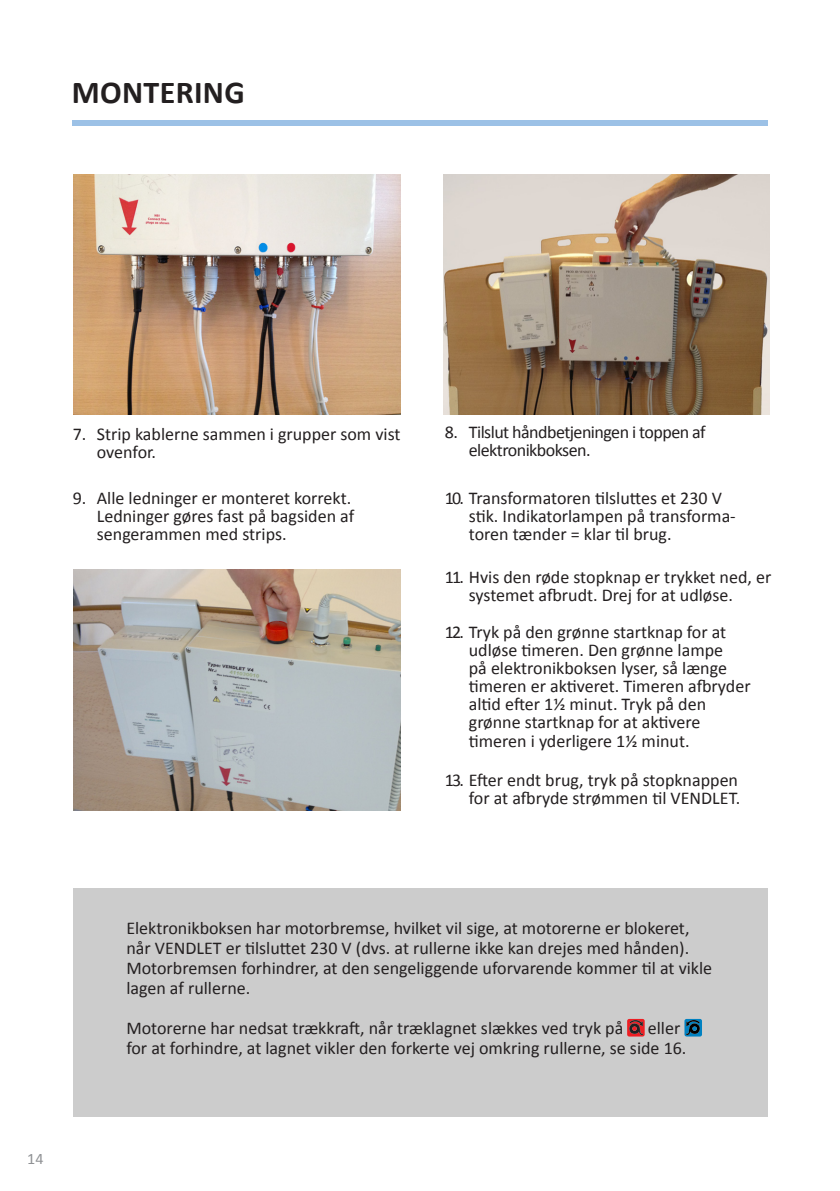
<style>
.page{position:relative;width:840px;height:1191px;background:#fff}
.page>*{position:absolute;margin:0;border:0;box-sizing:border-box;transform-origin:0 0}
.t1{font:700 32px "Calibri";letter-spacing:.01em;color:#231f20}
.t2{font:18px/20px "Calibri";color:#231f20}
.t3{font:18px "Calibri";letter-spacing:-.03em;color:#231f20}
.t4{font:16px "Calibri";color:#8f9194}
</style>
<div class="page">
<div style="left:73px;top:888px;width:694px;height:229px;background:#ccc"></div>
<div style="left:72px;top:121px;width:695px;height:5px;background:#9cc1e6"></div>
<img style="left:73px;top:174px;width:327px;height:240px">
<img style="left:443px;top:174px;width:326px;height:241px">
<img style="left:73px;top:569px;width:327px;height:241px">
<svg style="left:627px;top:1019px;width:17px;height:17px"></svg>
<svg style="left:684px;top:1019px;width:17px;height:17px"></svg>
<p class="t1" style="left:72px;top:72px;width:174px">MONTERING</p>
<p class="t2" style="left:73px;top:424px;width:329px">7. Strip kablerne sammen i grupper som vist</p>
<p class="t2" style="left:97px;top:442px;width:61px">ovenfor.</p>
<p class="t2" style="left:73px;top:488px;width:280px">9. Alle ledninger er monteret korrekt.</p>
<p class="t2" style="left:97px;top:506px;width:259px">Ledninger gøres fast på bagsiden af</p>
<p class="t2" style="left:97px;top:524px;width:191px">sengerammen med strips.</p>
<p class="t3" style="left:444px;top:421px;width:262px">8. Tilslut håndbetjeningen i toppen af</p>
<p class="t3" style="left:468px;top:439px;width:123px">elektronikboksen.</p>
<p class="t2" style="left:444px;top:488px;width:278px">10. Transformatoren tilsluttes et 230 V</p>
<p class="t2" style="left:468px;top:507px;width:268px;line-height:18px">stik. Indikatorlampen på transforma&shy;toren tænder = klar til brug.</p>
<p class="t2" style="left:444px;top:567px;width:328px">11. Hvis den røde stopknap er trykket ned, er</p>
<p class="t2" style="left:468px;top:585px;width:265px">systemet afbrudt. Drej for at udløse.</p>
<p class="t2" style="left:444px;top:622px;width:283px">12. Tryk på den grønne startknap for at</p>
<p class="t2" style="left:468px;top:640px;width:256px">udløse timeren. Den grønne lampe</p>
<p class="t2" style="left:468px;top:658px;width:259px">på elektronikboksen lyser, så længe</p>
<p class="t2" style="left:468px;top:676px;width:283px">timeren er aktiveret. Timeren afbryder</p>
<p class="t2" style="left:468px;top:694px;width:239px">altid efter 1½ minut. Tryk på den</p>
<p class="t2" style="left:468px;top:712px;width:233px">grønne startknap for at aktivere</p>
<p class="t2" style="left:468px;top:730px;width:222px">timeren i yderligere 1½ minut.</p>
<p class="t2" style="left:444px;top:770px;width:294px">13. Efter endt brug, tryk på stopknappen</p>
<p class="t2" style="left:468px;top:788px;width:273px">for at afbryde strømmen til VENDLET.</p>
<p class="t4" style="left:27px;top:1148px;width:18px">14</p>
<p class="t2" style="left:126px;top:917px;width:587px">Elektronikboksen har motorbremse, hvilket vil sige, at motorerne er blokeret, når VENDLET er tilsluttet 230 V (dvs. at rullerne ikke kan drejes med hånden).<br>Motorbremsen forhindrer, at den sengeliggende uforvarende kommer til at vikle lagen af rullerne.</p>
<p class="t2" style="left:126px;top:1017px;width:498px">Motorerne har nedsat trækkraft, når træklagnet slækkes ved tryk på</p>
<p class="t2" style="left:126px;top:1017px;width:561px;text-indent:521px">eller for at forhindre, at lagnet vikler den forkerte vej omkring rullerne, se side 16.</p>
</div>
